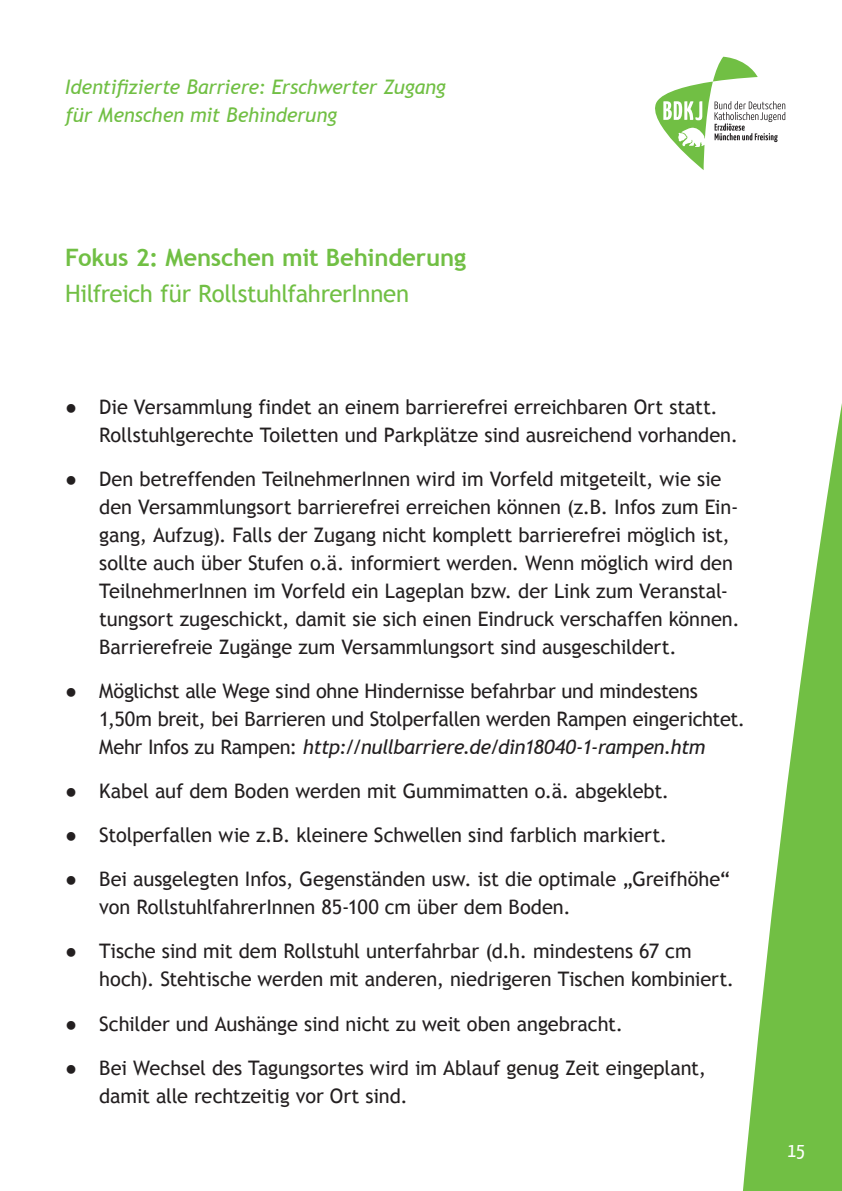
<style>
.page{position:relative;width:842px;height:1191px;background:#fff}
.page>*{position:absolute;margin:0;border:0;box-sizing:border-box;transform-origin:0 0}
.t1{font:24px "Trebuchet MS";letter-spacing:-.015em;color:#71bf44}
.t2{font:700 24px "Trebuchet MS";letter-spacing:-.005em;color:#71bf44}
.t3{font:20px/28px "Trebuchet MS";letter-spacing:-.01em;color:#231f20}
.t4{font:italic 20px/28px "Trebuchet MS";letter-spacing:-.015em;color:#71bf44}
.t5{font:20px "BDKJ";color:#fff}
.s1{font-style:italic}
</style>
<div class="page">
<svg style="left:655px;top:57px;width:130px;height:113px"></svg>
<svg style="left:743px;top:403px;width:99px;height:788px;fill:#71bf44"></svg>
<p class="t4" style="left:65px;top:73px;width:382px">Identifizierte Barriere: Erschwerter Zugang für Menschen mit Behinderung</p>
<p class="t2" style="left:65px;top:243px;width:403px">Fokus 2: Menschen mit Behinderung</p>
<p class="t1" style="left:65px;top:279px;width:345px">Hilfreich für RollstuhlfahrerInnen</p>
<p class="t3" style="left:99px;top:393px;width:640px;text-indent:-34px">● Die Versammlung findet an einem barrierefrei erreichbaren Ort statt.<br>Rollstuhlgerechte Toiletten und Parkplätze sind ausreichend vorhanden.</p>
<p class="t3" style="left:99px;top:465px;width:642px;text-indent:-34px">● Den betreffenden TeilnehmerInnen wird im Vorfeld mitgeteilt, wie sie den Versammlungsort barrierefrei erreichen können (z.B. Infos zum Ein&shy;gang, Aufzug). Falls der Zugang nicht komplett barrierefrei möglich ist, sollte auch über Stufen o.ä. informiert werden. Wenn möglich wird den TeilnehmerInnen im Vorfeld ein Lageplan bzw. der Link zum Veranstal&shy;tungsort zugeschickt, damit sie sich einen Eindruck verschaffen können.<br>Barrierefreie Zugänge zum Versammlungsort sind ausgeschildert.</p>
<p class="t3" style="left:99px;top:677px;width:647px;text-indent:-34px">● Möglichst alle Wege sind ohne Hindernisse befahrbar und mindestens<br>1,50m breit, bei Barrieren und Stolperfallen werden Rampen eingerichtet.<br>Mehr Infos zu Rampen: <span class="s1">http://nullbarriere.de/din18040-1-rampen.htm</span></p>
<p class="t3" style="left:65px;top:777px;width:605px">● Kabel auf dem Boden werden mit Gummimatten o.ä. abgeklebt.</p>
<p class="t3" style="left:65px;top:821px;width:603px">● Stolperfallen wie z.B. kleinere Schwellen sind farblich markiert.</p>
<p class="t3" style="left:99px;top:865px;width:632px;text-indent:-34px">● Bei ausgelegten Infos, Gegenständen usw. ist die optimale „Greifhöhe“ von RollstuhlfahrerInnen 85-100 cm über dem Boden.</p>
<p class="t3" style="left:99px;top:937px;width:636px;text-indent:-34px">● Tische sind mit dem Rollstuhl unterfahrbar (d.h. mindestens 67 cm hoch). Stehtische werden mit anderen, niedrigeren Tischen kombiniert.</p>
<p class="t3" style="left:65px;top:1009px;width:559px">● Schilder und Aushänge sind nicht zu weit oben angebracht.</p>
<p class="t3" style="left:99px;top:1053px;width:608px;text-indent:-34px">● Bei Wechsel des Tagungsortes wird im Ablauf genug Zeit eingeplant, damit alle rechtzeitig vor Ort sind.</p>
<p class="t5" style="left:788px;top:1137px;width:19px">15</p>
</div>
